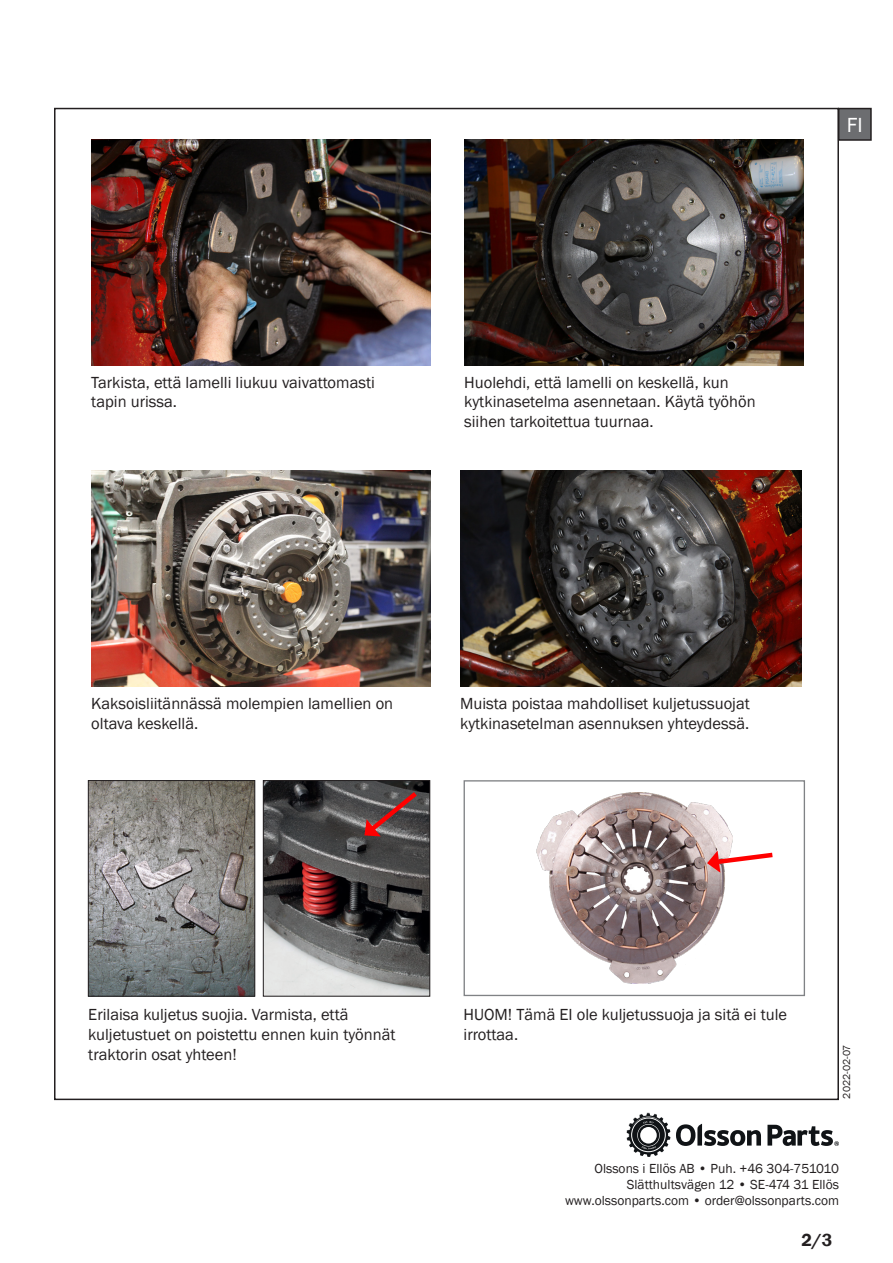
<style>
.page{position:relative;width:893px;height:1263px;background:#fff}
.page>*{position:absolute;margin:0;border:0;box-sizing:border-box;transform-origin:0 0}
.t1{font:21px "Franklin Gothic";color:#fff}
.t2{font:600 18px "Franklin Gothic";color:#231f20}
.t3{font:16.5px/19.8px "Franklin Gothic";color:#231f20}
.t4{font:13.5px/16.2px "Franklin Gothic";color:#231f20;text-align:right}
.t5{font:10.5px "Franklin Gothic";color:#231f20}
</style>
<div class="page">
<img style="left:91px;top:471px;width:339px;height:215px">
<img style="left:91px;top:139px;width:339px;height:226px">
<img style="left:464px;top:139px;width:339px;height:226px">
<img style="left:460px;top:471px;width:341px;height:215px">
<img style="left:90px;top:782px;width:163px;height:212px">
<div style="left:88px;top:780px;width:167px;height:216px;border:1px solid #231f20"></div>
<img style="left:265px;top:782px;width:163px;height:212px">
<div style="left:263px;top:780px;width:167px;height:216px;border:1px solid #231f20"></div>
<svg style="left:364px;top:787px;width:58px;height:50px;background:#6d4c4d"></svg>
<img style="left:536px;top:792px;width:196px;height:192px">
<div style="left:464px;top:780px;width:341px;height:216px;border:1px solid #808285"></div>
<svg style="left:707px;top:850px;width:66px;height:23px"></svg>
<div style="left:839px;top:109px;width:32px;height:31px;background:#6c6d70"></div>
<div style="left:838px;top:108px;width:34px;height:33px;border:2px solid #231f20"></div>
<svg style="left:676px;top:1124px;width:85px;height:22px"></svg>
<svg style="left:626px;top:1113px;width:44px;height:44px"></svg>
<svg style="left:767px;top:1125px;width:72px;height:21px"></svg>
<p class="t1" style="left:847px;top:112px;width:17px">FI</p>
<p class="t3" style="left:91px;top:372px;width:285px">Tarkista, että lamelli liukuu vaivattomasti tapin urissa.</p>
<p class="t3" style="left:464px;top:372px;width:293px">Huolehdi, että lamelli on keskellä, kun kytkinasetelma asennetaan. Käytä työhön siihen tarkoitettua tuurnaa.</p>
<p class="t3" style="left:91px;top:694px;width:303px">Kaksoisliitännässä molempien lamellien on oltava keskellä.</p>
<p class="t3" style="left:460px;top:694px;width:291px">Muista poistaa mahdolliset kuljetussuojat kytkinasetelman asennuksen yhteydessä.</p>
<p class="t3" style="left:88px;top:1005px;width:309px">Erilaisa kuljetus suojia. Varmista, että kuljetustuet on poistettu ennen kuin työnnät traktorin osat yhteen!</p>
<p class="t3" style="left:464px;top:1005px;width:325px">HUOM! Tämä EI ole kuljetussuoja ja sitä ei tule irrottaa.</p>
<p class="t5" style="left:840px;top:1098px;width:55px;rotate:-90deg">2022-02-07</p>
<p class="t4" style="left:565px;top:1160px;width:275px">Olssons i Ellös AB • Puh. +46 304-751010<br>Slätthultsvägen 12 • SE-474 31 Ellös www.olssonparts.com • order@olssonparts.com</p>
<p class="t2" style="left:801px;top:1229px;width:32px">2/3</p>
</div>
